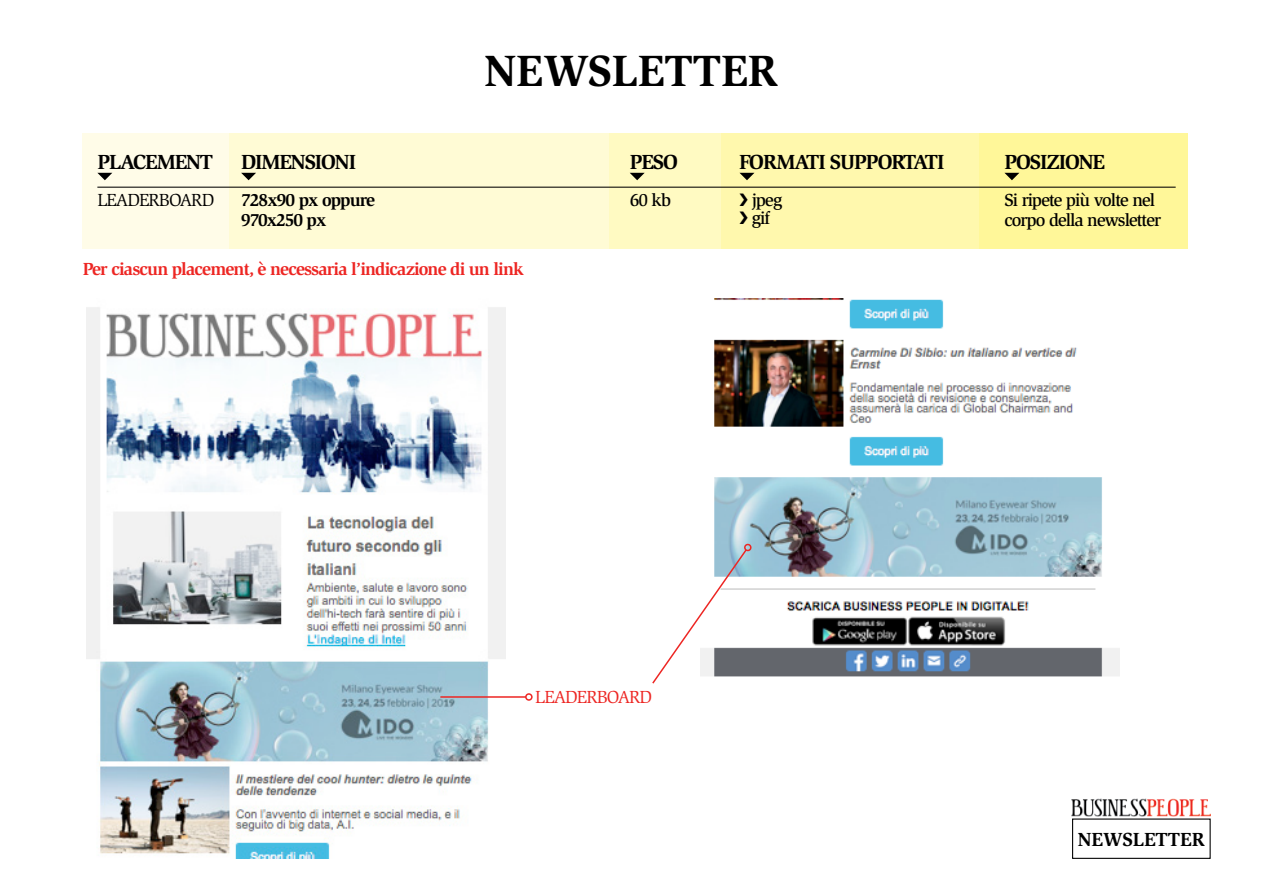
<style>
.page{position:relative;width:1263px;height:893px;background:#fff}
.page>*{position:absolute;margin:0;border:0;box-sizing:border-box;transform-origin:0 0}
.t1{font:700 45px "Slimbach Std";color:#000}
.t2{font:700 21px "Slimbach Std";letter-spacing:-.05em;color:#000}
.t3{font:700 19.5px "Slimbach Std";color:#000}
.t4{font:500 18px/19.5px "Slimbach Std";letter-spacing:-.05em;color:#000}
.t5{font:700 18px "Slimbach Std";letter-spacing:-.05em;color:#ed2623}
.t6{font:700 18px "Slimbach Std";letter-spacing:-.05em;color:#000}
.t7{font:18px "Slimbach Std";letter-spacing:-.05em;color:#000}
.t8{font:18px "Slimbach Std";letter-spacing:-.05em;color:#ed2623}
</style>
<div class="page">
<div style="left:83px;top:134px;width:146px;height:115px;background:#fffce8"></div>
<div style="left:229px;top:134px;width:380px;height:115px;background:#fffbd5"></div>
<div style="left:609px;top:134px;width:113px;height:115px;background:#fffac2"></div>
<div style="left:722px;top:134px;width:275px;height:115px;background:#fff8ad"></div>
<div style="left:979px;top:134px;width:208px;height:115px;background:#fff799"></div>
<img style="left:1072px;top:798px;width:139px;height:18px">
<svg style="left:97px;top:173px;width:15px;height:7px"></svg>
<svg style="left:241px;top:173px;width:15px;height:7px"></svg>
<svg style="left:630px;top:173px;width:15px;height:7px"></svg>
<svg style="left:740px;top:173px;width:14px;height:7px"></svg>
<svg style="left:1004px;top:173px;width:15px;height:7px"></svg>
<div style="left:1072px;top:818px;width:139px;height:41px;border:1px solid #000"></div>
<hr style="left:97px;top:187px;width:1079px;height:1px;background:#000">
<img style="left:86px;top:307px;width:420px;height:552px">
<img style="left:714px;top:299px;width:406px;height:378px">
<hr style="left:440px;top:696px;width:86px;height:2px;background:#ed2623">
<div style="left:525px;top:693px;width:8px;height:8px;border:2px solid #ed2623;border-radius:50%"></div>
<svg style="left:652px;top:542px;width:100px;height:142px"></svg>
<p class="t1" style="left:484px;top:44px;width:295px">NEWSLETTER</p>
<p class="t2" style="left:97px;top:149px;width:117px">PLACEMENT</p>
<p class="t2" style="left:241px;top:149px;width:116px">DIMENSIONI</p>
<p class="t2" style="left:630px;top:149px;width:50px">PESO</p>
<p class="t2" style="left:739px;top:149px;width:207px">FORMATI SUPPORTATI</p>
<p class="t2" style="left:1004px;top:149px;width:102px">POSIZIONE</p>
<p class="t7" style="left:97px;top:190px;width:118px">LEADERBOARD</p>
<p class="t6" style="left:241px;top:189px;width:136px">728x90 px oppure</p>
<p class="t6" style="left:241px;top:209px;width:87px">970x250 px</p>
<p class="t5" style="left:83px;top:258px;width:443px">Per ciascun placement, è necessaria l’indicazione di un link</p>
<p class="t4" style="left:630px;top:190px;width:43px">60 kb</p>
<p class="t4" style="left:1004px;top:190px;width:158px">Si ripete più volte nel corpo della newsletter</p>
<p class="t4" style="left:739px;top:190px;width:45px">❯ jpeg</p>
<p class="t4" style="left:739px;top:208px;width:33px">❯ gif</p>
<p class="t8" style="left:535px;top:687px;width:118px">LEADERBOARD</p>
<p class="t3" style="left:1078px;top:827px;width:129px">NEWSLETTER</p>
</div>
